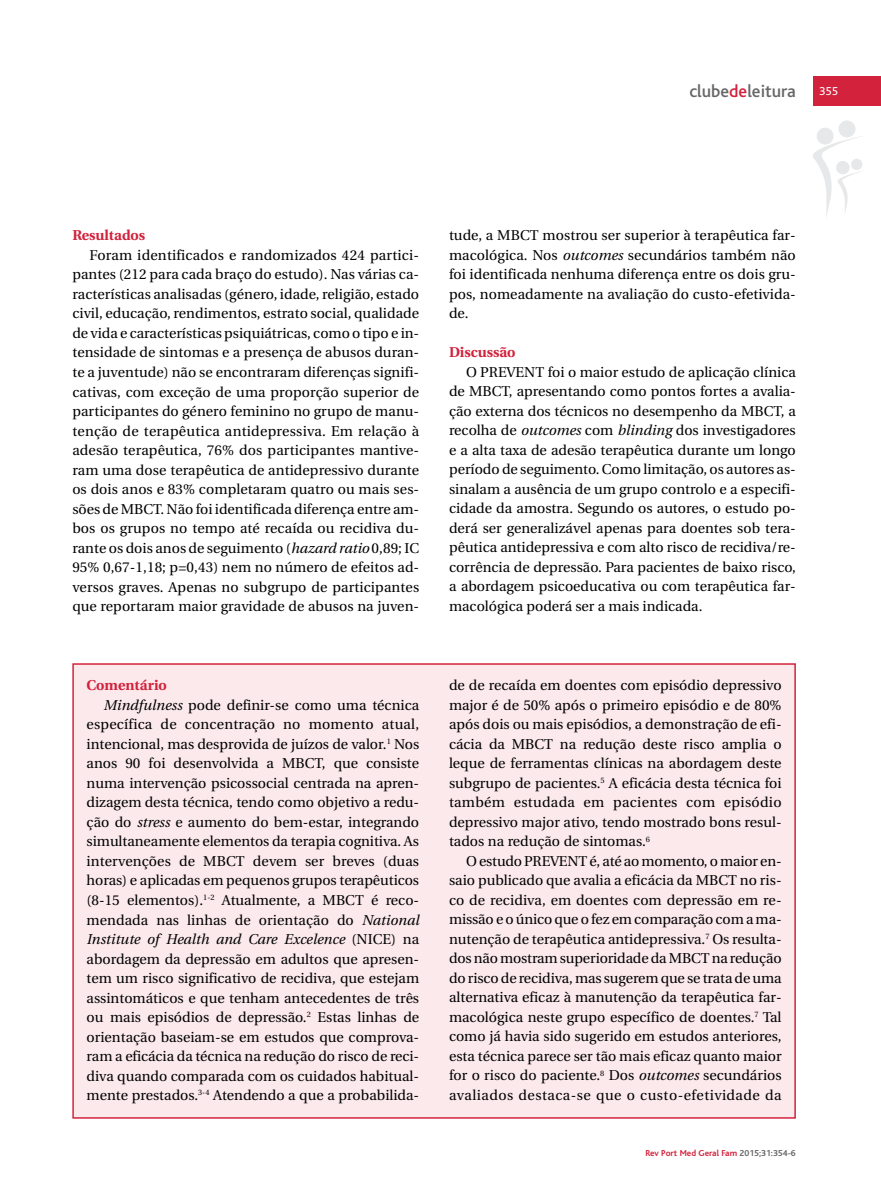
<style>
.page{position:relative;width:881px;height:1191px;background:#fff}
.page>*{position:absolute;margin:0;border:0;box-sizing:border-box;transform-origin:0 0}
.t1{font:500 18px "Bliss";color:#666}
.t2{font:14.25px/19.5px "Utopia";color:#000;text-align:justify}
.t3{font:italic 14.25px "Utopia";color:#000}
.t4{font:700 14.25px "Utopia";color:#d2223c}
.t5{font:12px "Bliss";color:#fff}
.t6{font:700 9px "Bliss";color:#d2223c}
.s1{color:#d2223c}
.s2{font-style:italic}
.s3{font-style:normal}
.s4{color:#666}
</style>
<div class="page">
<svg style="left:813px;top:120px;width:49px;height:97px"></svg>
<div style="left:812px;top:77px;width:68px;height:29px;background:#d2223c"></div>
<div style="left:74px;top:665px;width:720px;height:452px;background:#fbe9ec"></div>
<div style="left:72px;top:663px;width:723px;height:455px;border:2px solid #d2223c"></div>
<p class="t1" style="left:689px;top:85px;width:108px">clube<span class="s1">de</span>leitura</p>
<p class="t5" style="left:819px;top:87px;width:20px">355</p>
<p class="t4" style="left:72px;top:230px;width:74px">Resultados</p>
<p class="t2" style="left:72px;top:246px;width:348px;text-indent:17px">Foram identificados e randomizados 424 partici&shy;pantes (212 para cada braço do estudo). Nas várias ca&shy;racterísticas analisadas (género, idade, religião, estado civil, educação, rendimentos, estrato social, qualidade de vida e características psiquiátricas, como o tipo e in&shy;tensidade de sintomas e a presença de abusos duran&shy;te a juventude) não se encontraram diferenças signifi&shy;cativas, com exceção de uma proporção superior de participantes do género feminino no grupo de manu&shy;tenção de terapêutica antidepressiva. Em relação à adesão terapêutica, 76% dos participantes mantive&shy;ram uma dose terapêutica de antidepressivo durante os dois anos e 83% completaram quatro ou mais ses&shy;sões de MBCT. Não foi identificada diferença entre am&shy;bos os grupos no tempo até recaída ou recidiva du&shy;rante os dois anos de seguimento (<span class="s2">hazard ratio</span> 0,89; IC 95% 0,67-1,18; p=0,43) nem no número de efeitos ad&shy;versos graves. Apenas no subgrupo de participantes que reportaram maior gravidade de abusos na juven-</p>
<p class="t4" style="left:87px;top:680px;width:82px">Comentário</p>
<p class="t2" style="left:104px;top:696px;width:317px"><span class="s2">Mindfulness</span> pode definir-se como uma técnica</p>
<p class="t2" style="left:87px;top:716px;width:334px">específica de concentração no momento atual,</p>
<p class="t2" style="left:87px;top:735px;width:334px">intencional, mas desprovida de juízos de valor.<sup>1</sup> Nos</p>
<p class="t2" style="left:87px;top:755px;width:334px">anos 90 foi desenvolvida a MBCT, que consiste</p>
<p class="t2" style="left:87px;top:774px;width:334px">numa intervenção psicossocial centrada na apren-</p>
<p class="t2" style="left:87px;top:794px;width:334px">dizagem desta técnica, tendo como objetivo a redu-</p>
<p class="t2" style="left:87px;top:813px;width:334px">ção do <span class="s2">stress</span> e aumento do bem-estar, integrando</p>
<p class="t2" style="left:87px;top:833px;width:334px">simultaneamente elementos da terapia cognitiva. As</p>
<p class="t2" style="left:87px;top:852px;width:334px">intervenções de MBCT devem ser breves (duas</p>
<p class="t2" style="left:87px;top:872px;width:334px">horas) e aplicadas em pequenos grupos terapêuticos</p>
<p class="t2" style="left:87px;top:891px;width:334px">(8-15 elementos).<sup>1-2</sup> Atualmente, a MBCT é reco-</p>
<p class="t2" style="left:87px;top:911px;width:334px">mendada nas linhas de orientação do <span class="s2">National</span></p>
<p class="t3" style="left:87px;top:933px;width:334px">Institute of Health and Care Excelence <span class="s3">(NICE) na</span></p>
<p class="t2" style="left:87px;top:950px;width:334px">abordagem da depressão em adultos que apresen-</p>
<p class="t2" style="left:87px;top:969px;width:334px">tem um risco significativo de recidiva, que estejam</p>
<p class="t2" style="left:87px;top:989px;width:334px">assintomáticos e que tenham antecedentes de três</p>
<p class="t2" style="left:87px;top:1008px;width:334px">ou mais episódios de depressão.<sup>2</sup> Estas linhas de</p>
<p class="t2" style="left:87px;top:1028px;width:334px">orientação baseiam-se em estudos que comprova-</p>
<p class="t2" style="left:87px;top:1047px;width:334px">ram a eficácia da técnica na redução do risco de reci-</p>
<p class="t2" style="left:87px;top:1067px;width:334px">diva quando comparada com os cuidados habitual-</p>
<p class="t2" style="left:87px;top:1086px;width:334px">mente prestados.<sup>3-4</sup> Atendendo a que a probabilida-</p>
<p class="t2" style="left:449px;top:227px;width:348px">tude, a MBCT mostrou ser superior à terapêutica far&shy;macológica. Nos <span class="s2">outcomes</span> secundários também não foi identificada nenhuma diferença entre os dois gru&shy;pos, nomeadamente na avaliação do custo-efetivida&shy;de.</p>
<p class="t4" style="left:449px;top:347px;width:68px">Discussão</p>
<p class="t2" style="left:449px;top:363px;width:348px;text-indent:17px">O PREVENT foi o maior estudo de aplicação clínica de MBCT, apresentando como pontos fortes a avalia&shy;ção externa dos técnicos no desempenho da MBCT, a recolha de <span class="s2">outcomes</span> com <span class="s2">blinding</span> dos investigadores e a alta taxa de adesão terapêutica durante um longo período de seguimento. Como limitação, os autores as&shy;sinalam a ausência de um grupo controlo e a especifi&shy;cidade da amostra. Segundo os autores, o estudo po&shy;derá ser generalizável apenas para doentes sob tera&shy;pêutica antidepressiva e com alto risco de recidiva/re&shy;corrência de depressão. Para pacientes de baixo risco, a abordagem psicoeducativa ou com terapêutica far&shy;macológica poderá ser a mais indicada.</p>
<p class="t2" style="left:449px;top:677px;width:334px">de de recaída em doentes com episódio depressivo major é de 50% após o primeiro episódio e de 80% após dois ou mais episódios, a demonstração de efi&shy;cácia da MBCT na redução deste risco amplia o leque de ferramentas clínicas na abordagem deste subgrupo de pacientes.<sup>5</sup> A eficácia desta técnica foi também estudada em pacientes com episódio depressivo major ativo, tendo mostrado bons resul&shy;tados na redução de sintomas.<sup>6</sup></p>
<p class="t2" style="left:449px;top:852px;width:334px;text-indent:17px">O estudo PREVENT é, até ao momento, o maior en&shy;saio publicado que avalia a eficácia da MBCT no ris&shy;co de recidiva, em doentes com depressão em re&shy;missão e o único que o fez em comparação com a ma&shy;nutenção de terapêutica antidepressiva.<sup>7</sup> Os resulta&shy;dos não mostram superioridade da MBCT na redução do risco de recidiva, mas sugerem que se trata de uma alternativa eficaz à manutenção da terapêutica far&shy;macológica neste grupo específico de doentes.<sup>7</sup> Tal como já havia sido sugerido em estudos anteriores, esta técnica parece ser tão mais eficaz quanto maior for o risco do paciente.<sup>8</sup> Dos <span class="s2">outcomes</span> secundários avaliados destaca-se que o custo-efetividade da</p>
<p class="t6" style="left:645px;top:1149px;width:152px">Rev Port Med Geral Fam <span class="s4">2015;31:354-6</span></p>
</div>
